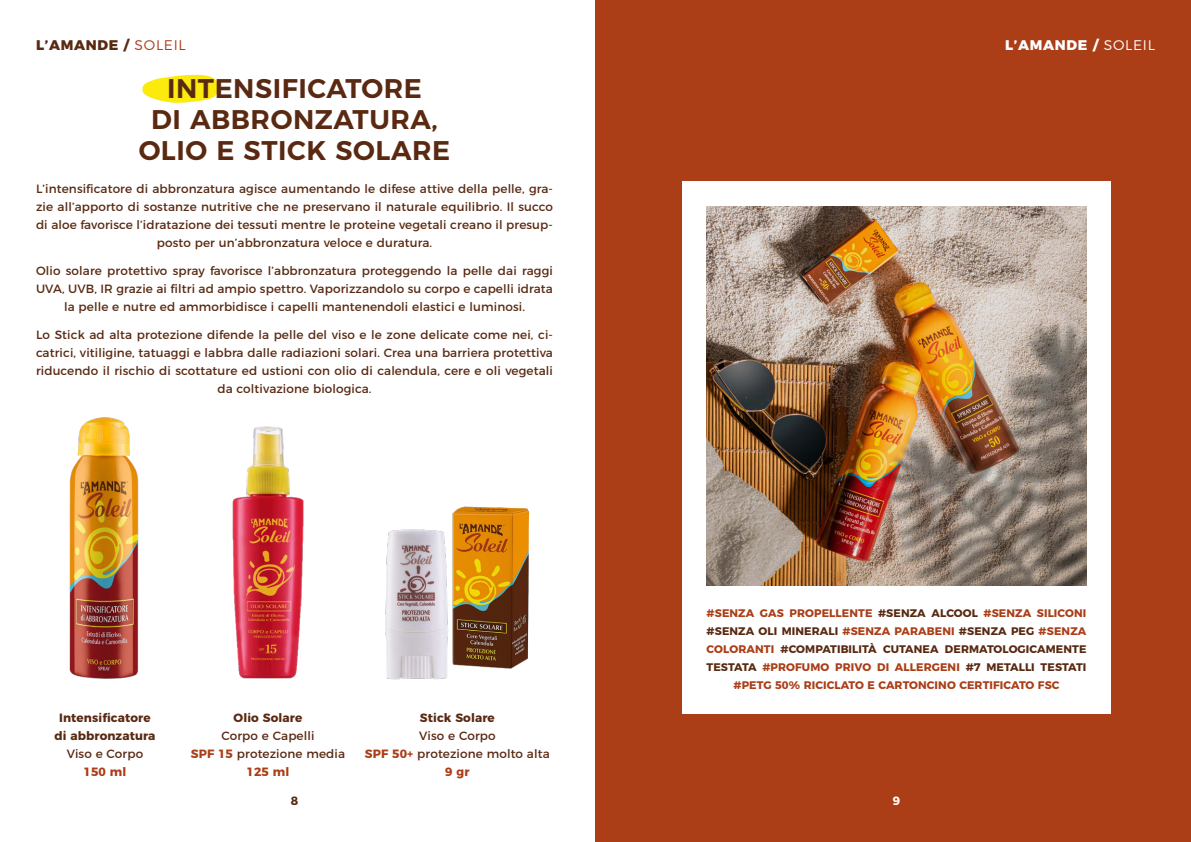
<style>
.page{position:relative;width:1191px;height:842px;background:#fff}
.page>*{position:absolute;margin:0;border:0;box-sizing:border-box;transform-origin:0 0}
.t1{font:600 27px "Montserrat";letter-spacing:.02em;color:#592912}
.t2{font:800 14px "Montserrat";letter-spacing:.05em;color:#fff}
.t3{font:800 14px "Montserrat";letter-spacing:.05em;color:#592912}
.t4{font:12px/18px "Montserrat";letter-spacing:.01em;color:#592912;text-align:center}
.t5{font:700 12px "Montserrat";letter-spacing:.01em;color:#592912}
.t6{font:700 12px "Montserrat";letter-spacing:.01em;color:#ab3d17}
.t7{font:700 12px "Montserrat";color:#fff}
.t8{font:700 11px/18px "Montserrat";letter-spacing:.01em;color:#ab3d17;text-align:center}
.s1{font-weight:300;color:#ab3d17}
.s2{font-weight:700;color:#ab3d17}
.s3{font-weight:300}
.s4{color:#592912}
</style>
<div class="page">
<div style="left:595px;top:0;width:596px;height:842px;background:#ab3d17"></div>
<div style="left:682px;top:181px;width:428px;height:533px;background:#fff"></div>
<img style="left:69px;top:417px;width:70px;height:262px">
<img style="left:385px;top:506px;width:144px;height:174px">
<img style="left:232px;top:426px;width:72px;height:253px">
<img style="left:706px;top:206px;width:380px;height:380px">
<svg style="left:142px;top:75px;width:76px;height:28px"></svg>
<p class="t3" style="left:36px;top:33px;width:151px">L’AMANDE / <span class="s1">SOLEIL</span></p>
<p class="t1" style="left:167px;top:67px;width:256px">INTENSIFICATORE</p>
<p class="t1" style="left:151px;top:98px;width:288px">DI ABBRONZATURA,</p>
<p class="t1" style="left:139px;top:129px;width:313px">OLIO E STICK SOLARE</p>
<p class="t4" style="left:36px;top:178px;width:518px">L’intensificatore di abbronzatura agisce aumentando le difese attive della pelle, gra&shy;zie all’apporto di sostanze nutritive che ne preservano il naturale equilibrio. Il succo di aloe favorisce l’idratazione dei tessuti mentre le proteine vegetali creano il presup&shy;posto per un’abbronzatura veloce e duratura.</p>
<p class="t4" style="left:36px;top:260px;width:518px">Olio solare protettivo spray favorisce l’abbronzatura proteggendo la pelle dai raggi<br>UVA, UVB, IR grazie ai filtri ad ampio spettro. Vaporizzandolo su corpo e capelli idrata la pelle e nutre ed ammorbidisce i capelli mantenendoli elastici e luminosi.</p>
<p class="t4" style="left:36px;top:324px;width:518px">Lo Stick ad alta protezione difende la pelle del viso e le zone delicate come nei, ci&shy;catrici, vitiligine, tatuaggi e labbra dalle radiazioni solari. Crea una barriera protettiva riducendo il rischio di scottature ed ustioni con olio di calendula, cere e oli vegetali da coltivazione biologica.</p>
<p class="t5" style="left:59px;top:708px;width:93px">Intensificatore</p>
<p class="t5" style="left:54px;top:726px;width:103px">di abbronzatura</p>
<p class="t4" style="left:67px;top:744px;width:78px">Viso e Corpo</p>
<p class="t6" style="left:84px;top:762px;width:44px">150 ml</p>
<p class="t5" style="left:234px;top:708px;width:70px">Olio Solare</p>
<p class="t4" style="left:221px;top:726px;width:95px">Corpo e Capelli</p>
<p class="t4" style="left:191px;top:744px;width:156px"><span class="s2">SPF 15</span> protezione media</p>
<p class="t6" style="left:247px;top:762px;width:44px">125 ml</p>
<p class="t5" style="left:291px;top:791px;width:9px">8</p>
<p class="t5" style="left:420px;top:708px;width:76px">Stick Solare</p>
<p class="t4" style="left:419px;top:726px;width:78px">Viso e Corpo</p>
<p class="t4" style="left:365px;top:744px;width:186px"><span class="s2">SPF 50+</span> protezione molto alta</p>
<p class="t6" style="left:445px;top:762px;width:26px">9 gr</p>
<p class="t2" style="left:1005px;top:33px;width:151px">L’AMANDE / <span class="s3">SOLEIL</span></p>
<p class="t8" style="left:706px;top:603px;width:381px">#SENZA GAS PROPELLENTE <span class="s4">#SENZA ALCOOL</span> #SENZA SILICONI <span class="s4">#SENZA OLI MINERALI</span> #SENZA PARABENI <span class="s4">#SENZA PEG</span> #SENZA COLORANTI <span class="s4">#COMPATIBILITÀ CUTANEA DERMATOLOGICAMENTE TESTATA</span> #PROFUMO PRIVO DI ALLERGENI <span class="s4">#7 METALLI TESTATI </span>#PETG 50% RICICLATO E CARTONCINO CERTIFICATO FSC</p>
<p class="t7" style="left:892px;top:791px;width:9px">9</p>
</div>
